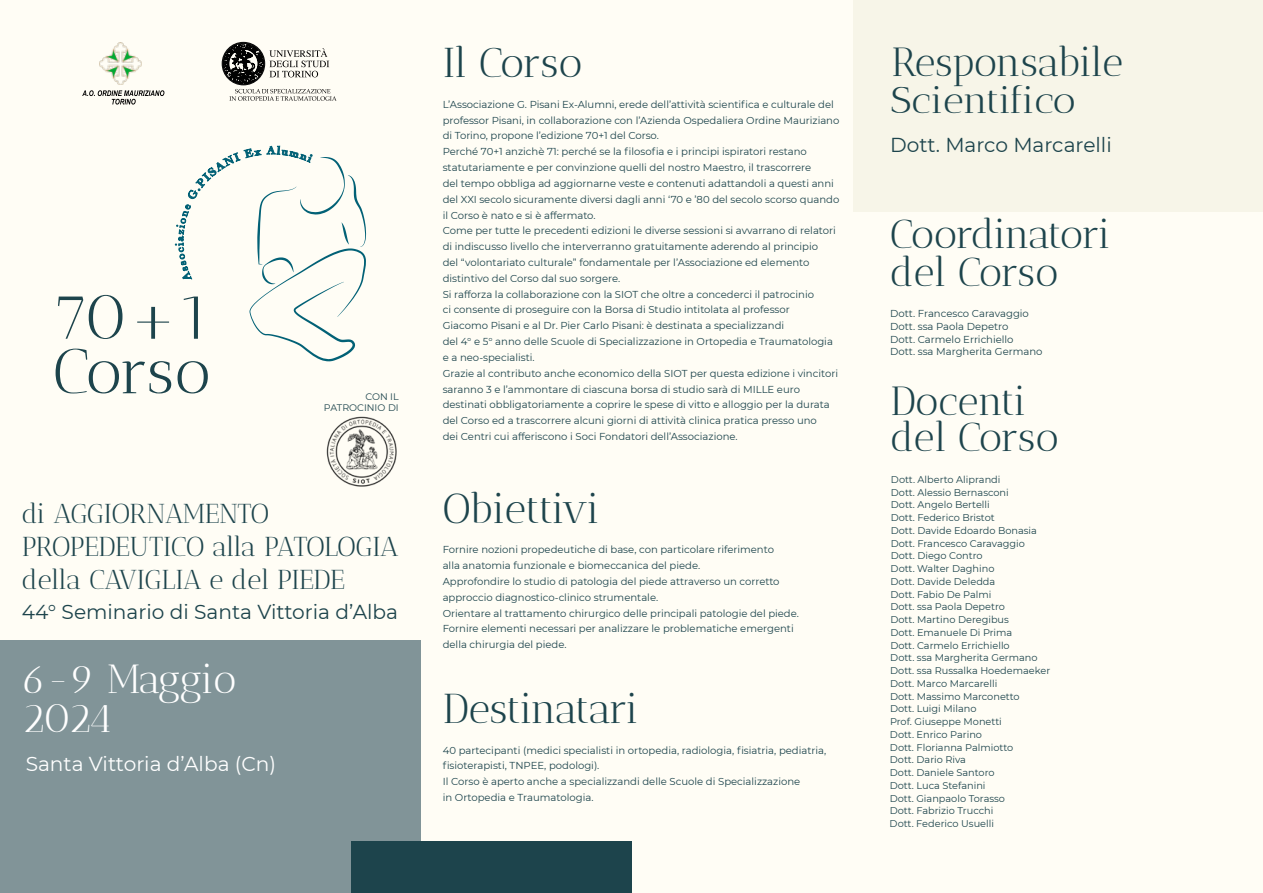
<style>
.page{position:relative;width:1263px;height:893px;background:#fffdf5}
.page>*{position:absolute;margin:0;border:0;box-sizing:border-box;transform-origin:0 0}
.t1{font:63.75px/54.4px "Antic Didone";letter-spacing:-.04em;color:#1d444c}
.t2{font:41.7px "Antic Didone";letter-spacing:-.03em;color:#1d444c}
.t3{font:40.65px/37.7px "Antic Didone";letter-spacing:-.035em;color:#1d444c}
.t4{font:40.65px "Antic Didone";letter-spacing:-.015em;color:#1d444c}
.t5{font:40.65px/38.8px "Antic Didone";letter-spacing:-.05em;color:#fff}
.t6{font:37.2px "Antic Didone";letter-spacing:-.025em;color:#1d444c;scale:1.09 1}
.t7{font:27.3px/32.8px "Antic Didone";letter-spacing:-.02em;color:#1d444c}
.t8{font:20.1px "Montserrat";color:#1d444c}
.t9{font:20.1px "Montserrat";color:#fff}
.t10{font:10.05px/15.9px "Montserrat";color:#1d444c}
.t11{font:9.75px/12.8px "Montserrat";color:#1d444c}
.t12{font:9.45px/11.4px "Montserrat";color:#1d444c;text-align:right}
</style>
<div class="page">
<div style="left:854px;top:0;width:409px;height:211px;background:#f7f5e8"></div>
<div style="left:0;top:640px;width:420px;height:253px;background:#819498"></div>
<div style="left:351px;top:842px;width:281px;height:51px;background:#1d444c"></div>
<svg style="left:175px;top:146px;width:191px;height:216px"></svg>
<img style="left:326px;top:416px;width:71px;height:71px">
<svg style="left:82px;top:90px;width:82px;height:15px"></svg>
<img style="left:99px;top:42px;width:42px;height:43px">
<svg style="left:222px;top:42px;width:114px;height:59px"></svg>
<h1 class="t1" style="left:53px;top:289px;width:159px">70+1<br>Corso</h1>
<p class="t12" style="left:324px;top:390px;width:76px">CON IL<br>PATROCINIO DI</p>
<h3 class="t7" style="left:22px;top:497px;width:378px">di AGGIORNAMENTO<br>PROPEDEUTICO alla PATOLOGIA della CAVIGLIA e del PIEDE</h3>
<h3 class="t8" style="left:22px;top:598px;width:378px">44° Seminario di Santa Vittoria d’Alba</h3>
<h3 class="t5" style="left:22px;top:659px;width:216px">6-9 Maggio<br>2024</h3>
<h3 class="t9" style="left:26px;top:750px;width:252px">Santa Vittoria d’Alba (Cn)</h3>
<h2 class="t2" style="left:443px;top:38px;width:141px">Il Corso</h2>
<p class="t10" style="left:443px;top:96px;width:398px">L’Associazione G. Pisani Ex-Alumni, erede dell’attività scientifica e culturale del professor Pisani, in collaborazione con l’Azienda Ospedaliera Ordine Mauriziano di Torino, propone l’edizione 70+1 del Corso.<br>Perché 70+1 anzichè 71: perché se la filosofia e i principi ispiratori restano statutariamente e per convinzione quelli del nostro Maestro, il trascorrere<br>del tempo obbliga ad aggiornarne veste e contenuti adattandoli a questi anni del XXI secolo sicuramente diversi dagli anni ‘70 e ’80 del secolo scorso quando il Corso è nato e si è affermato.<br>Come per tutte le precedenti edizioni le diverse sessioni si avvarrano di relatori di indiscusso livello che interverranno gratuitamente aderendo al principio<br>del “volontariato culturale” fondamentale per l’Associazione ed elemento distintivo del Corso dal suo sorgere.<br>Si rafforza la collaborazione con la SIOT che oltre a concederci il patrocinio<br>ci consente di proseguire con la Borsa di Studio intitolata al professor<br>Giacomo Pisani e al Dr. Pier Carlo Pisani: è destinata a specializzandi<br>del 4° e 5° anno delle Scuole di Specializzazione in Ortopedia e Traumatologia e a neo-specialisti.<br>Grazie al contributo anche economico della SIOT per questa edizione i vincitori saranno 3 e l’ammontare di ciascuna borsa di studio sarà di MILLE euro destinati obbligatoriamente a coprire le spese di vitto e alloggio per la durata del Corso ed a trascorrere alcuni giorni di attività clinica pratica presso uno<br>dei Centri cui afferiscono i Soci Fondatori dell’Associazione.</p>
<h2 class="t2" style="left:443px;top:483px;width:158px">Obiettivi</h2>
<p class="t10" style="left:443px;top:541px;width:358px">Fornire nozioni propedeutiche di base, con particolare riferimento<br>alla anatomia funzionale e biomeccanica del piede.<br>Approfondire lo studio di patologia del piede attraverso un corretto approccio diagnostico-clinico strumentale.<br>Orientare al trattamento chirurgico delle principali patologie del piede.<br>Fornire elementi necessari per analizzare le problematiche emergenti della chirurgia del piede.</p>
<h2 class="t2" style="left:443px;top:684px;width:197px">Destinatari</h2>
<p class="t10" style="left:443px;top:742px;width:385px">40 partecipanti (medici specialisti in ortopedia, radiologia, fisiatria, pediatria, fisioterapisti, TNPEE, podologi).<br>Il Corso è aperto anche a specializzandi delle Scuole di Specializzazione<br>in Ortopedia e Traumatologia.</p>
<h3 class="t3" style="left:891px;top:44px;width:233px">Responsabile</h3>
<h3 class="t6" style="left:890px;top:78px;width:172px">Scientifico</h3>
<h3 class="t8" style="left:890px;top:131px;width:223px">Dott. Marco Marcarelli</h3>
<h3 class="t3" style="left:890px;top:215px;width:222px">Coordinatori del Corso</h3>
<p class="t10" style="left:890px;top:307px;width:154px;line-height:12.8px">Dott. Francesco Caravaggio<br>Dott. ssa Paola Depetro<br>Dott. Carmelo Errichiello<br>Dott. ssa Margherita Germano</p>
<h3 class="t4" style="left:890px;top:376px;width:137px">Docenti</h3>
<h3 class="t4" style="left:890px;top:412px;width:170px">del Corso</h3>
<p class="t11" style="left:890px;top:473px;width:162px">Dott. Alberto Aliprandi<br>Dott. Alessio Bernasconi<br>Dott. Angelo Bertelli<br>Dott. Federico Bristot<br>Dott. Davide Edoardo Bonasia<br>Dott. Francesco Caravaggio<br>Dott. Diego Contro<br>Dott. Walter Daghino<br>Dott. Davide Deledda<br>Dott. Fabio De Palmi<br>Dott. ssa Paola Depetro<br>Dott. Martino Deregibus<br>Dott. Emanuele Di Prima<br>Dott. Carmelo Errichiello<br>Dott. ssa Margherita Germano<br>Dott. ssa Russalka Hoedemaeker<br>Dott. Marco Marcarelli<br>Dott. Massimo Marconetto<br>Dott. Luigi Milano<br>Prof. Giuseppe Monetti<br>Dott. Enrico Parino<br>Dott. Florianna Palmiotto<br>Dott. Dario Riva<br>Dott. Daniele Santoro<br>Dott. Luca Stefanini<br>Dott. Gianpaolo Torasso<br>Dott. Fabrizio Trucchi<br>Dott. Federico Usuelli</p>
</div>
